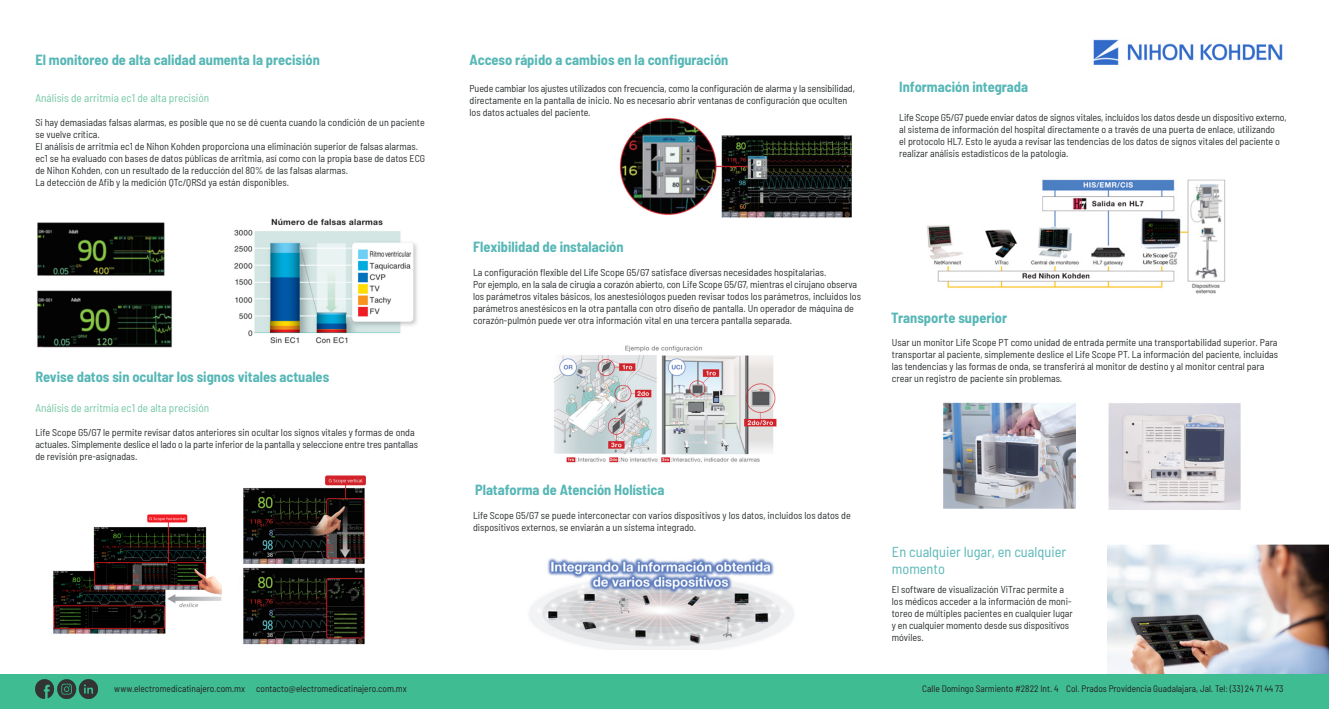
<style>
.page{position:relative;width:1329px;height:709px;background:#fff}
.page>*{position:absolute;margin:0;border:0;box-sizing:border-box;transform-origin:0 0}
.t1{font:700 semi-condensed 14.38px "Barlow";color:#57b7b6}
.t2{font:semi-condensed 14.38px/17.2px "Barlow";color:#57b7b6}
.t3{font:semi-condensed 11.25px "Barlow";color:#72c7a4}
.t4{font:semi-condensed 10px/12px "Barlow";color:#2a2e30}
.t5{font:semi-condensed 9.38px "Barlow";color:#231f20}
</style>
<div class="page">
<img style="left:1107px;top:544px;width:222px;height:130px">
<div style="left:1px;top:674px;width:1328px;height:35px;background:#3fbc92"></div>
<img style="left:1093px;top:39px;width:190px;height:26px">
<img style="left:37px;top:222px;width:135px;height:126px">
<img style="left:234px;top:218px;width:183px;height:126px">
<img style="left:53px;top:514px;width:168px;height:120px">
<img style="left:243px;top:475px;width:122px;height:170px">
<img style="left:619px;top:117px;width:233px;height:101px">
<img style="left:554px;top:345px;width:222px;height:118px">
<img style="left:529px;top:558px;width:265px;height:91px">
<img style="left:927px;top:179px;width:299px;height:115px">
<img style="left:943px;top:402px;width:132px;height:107px">
<img style="left:1108px;top:403px;width:133px;height:106px">
<img style="left:35px;top:679px;width:62px;height:19px">
<p class="t1" style="left:35px;top:49px;width:286px">El monitoreo de alta calidad aumenta la precisión</p>
<p class="t1" style="left:469px;top:49px;width:260px">Acceso rápido a cambios en la configuración</p>
<p class="t3" style="left:35px;top:89px;width:175px">Análisis de arritmia ec1 de alta precisión</p>
<p class="t4" style="left:35px;top:115px;width:391px">Si hay demasiadas falsas alarmas, es posible que no se dé cuenta cuando la condición de un paciente se vuelve crítica.</p>
<p class="t4" style="left:35px;top:139px;width:391px">El análisis de arritmia ec1 de Nihon Kohden proporciona una eliminación superior de falsas alarmas. ec1 se ha evaluado con bases de datos públicas de arritmia, así como con la propia base de datos ECG de Nihon Kohden, con un resultado de la reducción del 80% de las falsas alarmas.</p>
<p class="t4" style="left:35px;top:175px;width:255px">La detección de Afib y la medición QTc/QRSd ya están disponibles.</p>
<p class="t1" style="left:35px;top:366px;width:295px">Revise datos sin ocultar los signos vitales actuales</p>
<p class="t3" style="left:35px;top:400px;width:175px">Análisis de arritmia ec1 de alta precisión</p>
<p class="t4" style="left:35px;top:426px;width:384px">Life Scope G5/G7 le permite revisar datos anteriores sin ocultar los signos vitales y formas de onda actuales. Simplemente deslice el lado o la parte inferior de la pantalla y seleccione entre tres pantallas de revisión pre-asignadas.</p>
<p class="t4" style="left:469px;top:81px;width:387px">Puede cambiar los ajustes utilizados con frecuencia, como la configuración de alarma y la sensibilidad, directamente en la pantalla de inicio. No es necesario abrir ventanas de configuración que oculten los datos actuales del paciente.</p>
<p class="t1" style="left:473px;top:237px;width:152px">Flexibilidad de instalación</p>
<p class="t4" style="left:473px;top:266px;width:355px">La configuración flexible del Life Scope G5/G7 satisface diversas necesidades hospitalarias.</p>
<p class="t4" style="left:473px;top:278px;width:389px">Por ejemplo, en la sala de cirugía a corazón abierto, con Life Scope G5/G7, mientras el cirujano observa los parámetros vitales básicos, los anestesiólogos pueden revisar todos los parámetros, incluidos los parámetros anestésicos en la otra pantalla con otro diseño de pantalla. Un operador de máquina de corazón-pulmón puede ver otra información vital en una tercera pantalla separada.</p>
<p class="t1" style="left:475px;top:479px;width:191px">Plataforma de Atención Holística</p>
<p class="t4" style="left:473px;top:509px;width:379px">Life Scope G5/G7 se puede interconectar con varios dispositivos y los datos, incluidos los datos de dispositivos externos, se enviarán a un sistema integrado.</p>
<p class="t1" style="left:899px;top:76px;width:130px">Información integrada</p>
<p class="t4" style="left:899px;top:110px;width:389px">Life Scope G5/G7 puede enviar datos de signos vitales, incluidos los datos desde un dispositivo externo, al sistema de información del hospital directamente o a través de una puerta de enlace, utilizando<br>el protocolo HL7. Esto le ayuda a revisar las tendencias de los datos de signos vitales del paciente o realizar análisis estadísticos de la patología.</p>
<p class="t1" style="left:891px;top:307px;width:117px">Transporte superior</p>
<p class="t4" style="left:892px;top:336px;width:388px">Usar un monitor Life Scope PT como unidad de entrada permite una transportabilidad superior. Para transportar al paciente, simplemente deslice el Life Scope PT. La información del paciente, incluidas las tendencias y las formas de onda, se transferirá al monitor de destino y al monitor central para crear un registro de paciente sin problemas.</p>
<p class="t2" style="left:892px;top:541px;width:176px">En cualquier lugar, en cualquier momento</p>
<p class="t4" style="left:892px;top:583px;width:182px">El software de visualización ViTrac permite a los médicos acceder a la información de moni&shy;toreo de múltiples pacientes en cualquier lugar y en cualquier momento desde sus dispositivos móviles.</p>
<p class="t5" style="left:114px;top:681px;width:294px">www.electromedicatinajero.com.mx contacto@electromedicatinajero.com.mx</p>
<p class="t5" style="left:922px;top:681px;width:363px">Calle Domingo Sarmiento #2822 Int. 4 Col. Prados Providencia Guadalajara, Jal. Tel: (33) 24 71 44 73</p>
</div>
